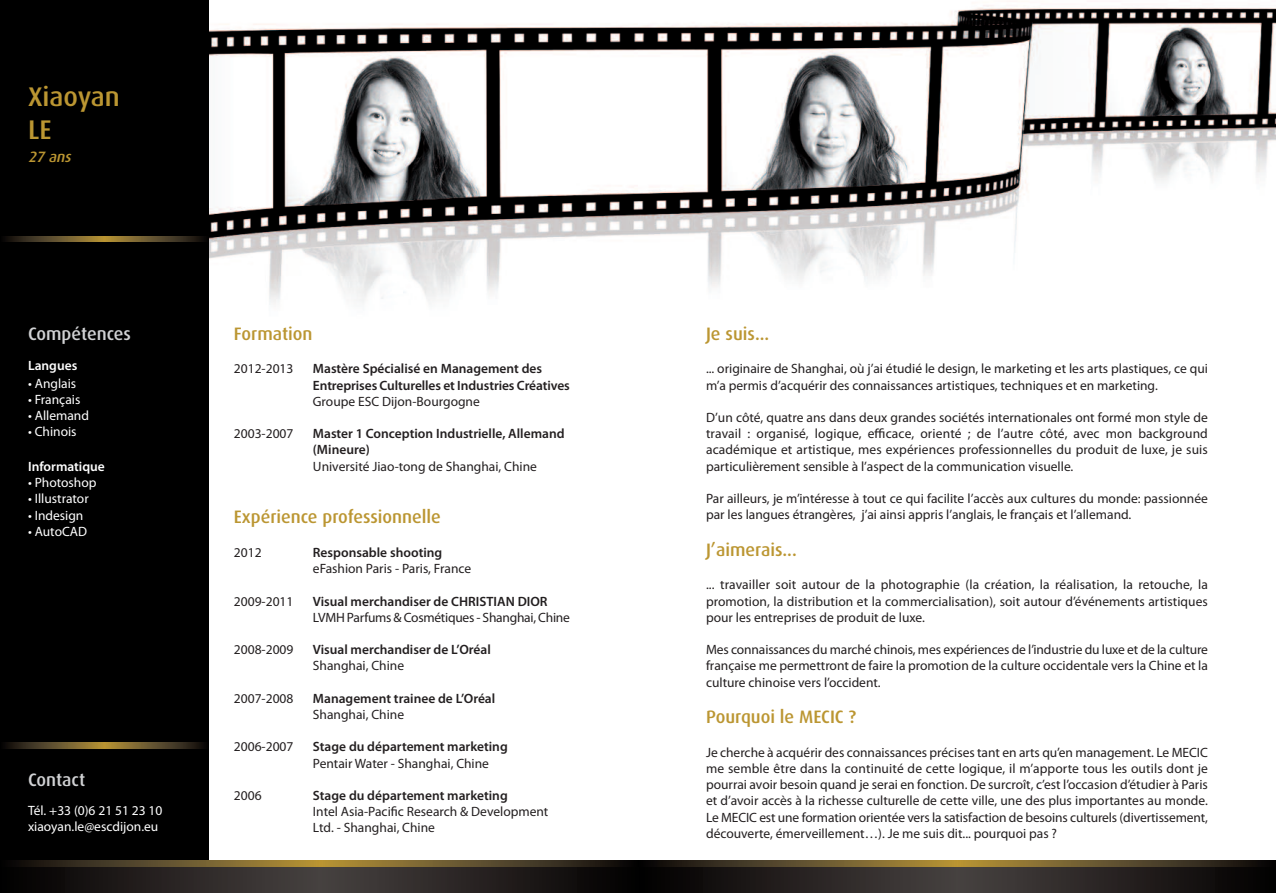
<style>
.page{position:relative;width:1276px;height:893px;background:#fff}
.page>*{position:absolute;margin:0;border:0;box-sizing:border-box;transform-origin:0 0}
.t1{font:500 27px/32.4px "Dax";color:#bb9632}
.t2{font:500 18px "Dax";color:#bb9632}
.t3{font:500 18px "Dax";color:#d1d2d4}
.t4{font:italic 500 15px "Dax";color:#bb9632}
.t5{font:13.5px/16.2px "Myriad Pro";color:#231f20;text-align:justify}
.t6{font:600 13.5px/16.2px "Myriad Pro";color:#231f20}
.t7{font:13.5px/16.2px "Myriad Pro";color:#fff}
.t8{font:13.5px "Myriad Pro";letter-spacing:-.02em;color:#231f20}
.t9{font:600 13.5px "Myriad Pro";color:#fff}
</style>
<div class="page">
<img style="left:209px;top:5px;width:1067px;height:300px">
<div style="left:638px;top:860px;width:320px;height:33px;background:linear-gradient(to right,#020000,#484241)"></div>
<div style="left:956px;top:860px;width:320px;height:33px;background:linear-gradient(to right,#494342,#030000)"></div>
<svg style="left:638px;top:861px;width:638px;height:6px;background:#5f4e28"></svg>
<div style="left:0;top:0;width:209px;height:871px;background:#000"></div>
<img style="left:5px;top:236px;width:199px;height:6px">
<img style="left:5px;top:742px;width:199px;height:6px">
<div style="left:0;top:860px;width:320px;height:33px;background:linear-gradient(to right,#020000,#484241)"></div>
<div style="left:318px;top:860px;width:320px;height:33px;background:linear-gradient(to right,#494342,#030000)"></div>
<svg style="left:0;top:861px;width:638px;height:6px;background:#5f4e28"></svg>
<h1 class="t1" style="left:28px;top:82px;width:93px">Xiaoyan<br>LE</h1>
<p class="t4" style="left:28px;top:150px;width:47px">27 ans</p>
<h2 class="t3" style="left:28px;top:325px;width:104px">Compétences</h2>
<p class="t9" style="left:28px;top:360px;width:51px">Langues</p>
<p class="t7" style="left:28px;top:376px;width:50px">• Anglais</p>
<p class="t7" style="left:28px;top:392px;width:54px">• Français</p>
<p class="t7" style="left:28px;top:409px;width:62px">• Allemand</p>
<p class="t7" style="left:28px;top:425px;width:50px">• Chinois</p>
<p class="t9" style="left:28px;top:461px;width:78px">Informatique</p>
<p class="t7" style="left:28px;top:476px;width:70px">• Photoshop</p>
<p class="t7" style="left:28px;top:492px;width:62px">• Illustrator</p>
<p class="t7" style="left:28px;top:508px;width:57px">• Indesign</p>
<p class="t7" style="left:28px;top:524px;width:61px">• AutoCAD</p>
<h2 class="t3" style="left:28px;top:772px;width:59px">Contact</h2>
<p class="t7" style="left:28px;top:803px;width:136px">Tél. +33 (0)6 21 51 23 10 xiaoyan.le@escdijon.eu</p>
<h2 class="t2" style="left:234px;top:325px;width:80px">Formation</h2>
<p class="t5" style="left:234px;top:362px;width:61px">2012-2013</p>
<p class="t6" style="left:313px;top:362px;width:258px">Mastère Spécialisé en Management des<br>Entreprises Culturelles et Industries Créatives</p>
<p class="t5" style="left:313px;top:394px;width:168px">Groupe ESC Dijon-Bourgogne</p>
<p class="t5" style="left:234px;top:427px;width:61px">2003-2007</p>
<p class="t6" style="left:313px;top:427px;width:253px">Master 1 Conception Industrielle, Allemand (Mineure)</p>
<p class="t5" style="left:313px;top:459px;width:226px">Université Jiao-tong de Shanghai, Chine</p>
<h2 class="t2" style="left:234px;top:509px;width:208px">Expérience professionnelle</h2>
<p class="t5" style="left:234px;top:545px;width:29px">2012</p>
<p class="t6" style="left:313px;top:545px;width:131px">Responsable shooting</p>
<p class="t5" style="left:313px;top:562px;width:160px">eFashion Paris - Paris, France</p>
<p class="t5" style="left:234px;top:594px;width:61px">2009-2011</p>
<p class="t6" style="left:313px;top:594px;width:236px">Visual merchandiser de CHRISTIAN DIOR</p>
<p class="t8" style="left:313px;top:612px;width:258px">LVMH Parfums &amp; Cosmétiques - Shanghai, Chine</p>
<p class="t5" style="left:234px;top:643px;width:61px">2008-2009</p>
<p class="t6" style="left:313px;top:643px;width:179px">Visual merchandiser de L’Oréal</p>
<p class="t5" style="left:313px;top:659px;width:93px">Shanghai, Chine</p>
<p class="t5" style="left:234px;top:691px;width:61px">2007-2008</p>
<p class="t6" style="left:313px;top:691px;width:184px">Management trainee de L’Oréal</p>
<p class="t5" style="left:313px;top:707px;width:93px">Shanghai, Chine</p>
<p class="t5" style="left:234px;top:740px;width:61px">2006-2007</p>
<p class="t6" style="left:313px;top:740px;width:196px">Stage du département marketing</p>
<p class="t5" style="left:313px;top:756px;width:178px">Pentair Water - Shanghai, Chine</p>
<p class="t5" style="left:234px;top:788px;width:29px">2006</p>
<p class="t6" style="left:313px;top:788px;width:196px">Stage du département marketing</p>
<p class="t5" style="left:313px;top:805px;width:237px">Intel Asia-Pacific Research &amp; Development<br>Ltd. - Shanghai, Chine</p>
<h2 class="t2" style="left:706px;top:325px;width:65px">Je suis...</h2>
<p class="t5" style="left:706px;top:362px;width:503px">... originaire de Shanghai, où j’ai étudié le design, le marketing et les arts plastiques, ce qui m’a permis d’acquérir des connaissances artistiques, techniques et en marketing.</p>
<p class="t5" style="left:706px;top:410px;width:503px">D’un côté, quatre ans dans deux grandes sociétés internationales ont formé mon style de travail : organisé, logique, efficace, orienté ; de l’autre côté, avec mon background académique et artistique, mes expériences professionnelles du produit de luxe, je suis particulièrement sensible à l’aspect de la communication visuelle.</p>
<p class="t5" style="left:706px;top:491px;width:503px">Par ailleurs, je m’intéresse à tout ce qui facilite l’accès aux cultures du monde: passionnée par les langues étrangères, j’ai ainsi appris l’anglais, le français et l’allemand.</p>
<h2 class="t2" style="left:706px;top:541px;width:92px">J’aimerais...</h2>
<p class="t5" style="left:706px;top:578px;width:503px">... travailler soit autour de la photographie (la création, la réalisation, la retouche, la promotion, la distribution et la commercialisation), soit autour d’événements artistiques pour les entreprises de produit de luxe.</p>
<p class="t5" style="left:706px;top:643px;width:503px">Mes connaissances du marché chinois, mes expériences de l’industrie du luxe et de la culture française me permettront de faire la promotion de la culture occidentale vers la Chine et la culture chinoise vers l’occident.</p>
<h2 class="t2" style="left:706px;top:709px;width:152px">Pourquoi le MECIC ?</h2>
<p class="t5" style="left:706px;top:745px;width:503px">Je cherche à acquérir des connaissances précises tant en arts qu’en management. Le MECIC me semble être dans la continuité de cette logique, il m’apporte tous les outils dont je pourrai avoir besoin quand je serai en fonction. De surcroît, c’est l’occasion d’étudier à Paris et d’avoir accès à la richesse culturelle de cette ville, une des plus importantes au monde.<br>Le MECIC est une formation orientée vers la satisfaction de besoins culturels (divertissement, découverte, émerveillement…). Je me suis dit... pourquoi pas ?</p>
</div>
